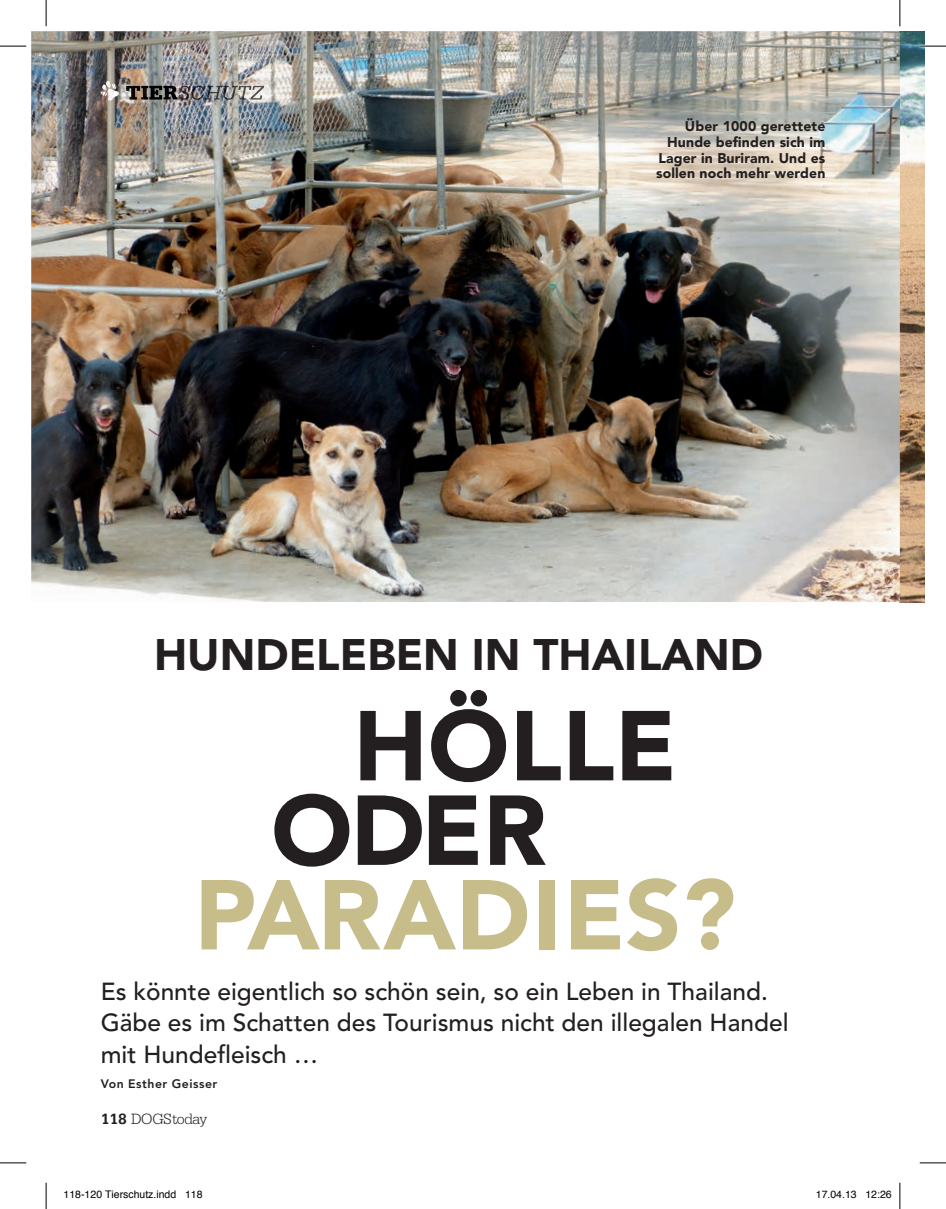
<style>
.page{position:relative;width:946px;height:1209px;background:#fff}
.page>*{position:absolute;margin:0;border:0;box-sizing:border-box;transform-origin:0 0}
.t1{font:900 98px "Avenir LT Pro";color:#231f20}
.t2{font:900 98px "Avenir LT Pro";color:#c7bd8a}
.t3{font:900 43.75px "Avenir LT Pro";color:#231f20}
.t4{font:500 24.5px/31.5px "Avenir LT Pro";color:#231f20}
.t5{font:300 15.75px "Serifa Std";letter-spacing:-.025em;color:#231f20}
.t6{font:900 14px/15.8px "Avenir LT Pro";letter-spacing:.01em;color:#231f20;text-align:right}
.t7{font:800 12.25px "Avenir LT Pro";letter-spacing:.04em;color:#231f20}
.t8{font:10.5px "Helvetica";color:#000}
.s1{font-weight:700}
</style>
<div class="page">
<img style="left:31px;top:31px;width:893px;height:571px">
<svg style="left:100px;top:81px;width:19px;height:20px"></svg>
<img style="left:126px;top:86px;width:52px;height:14px">
<img style="left:178px;top:86px;width:86px;height:14px">
<hr style="left:919px;top:45px;width:26px;height:2px;background:#fff">
<svg style="left:0;top:46px;width:26px;height:1px"></svg>
<svg style="left:919px;top:46px;width:26px;height:1px"></svg>
<svg style="left:0;top:1162px;width:26px;height:1px"></svg>
<svg style="left:919px;top:1162px;width:26px;height:1px"></svg>
<svg style="left:46px;top:0;width:1px;height:26px"></svg>
<svg style="left:46px;top:1182px;width:1px;height:26px"></svg>
<svg style="left:899px;top:0;width:1px;height:26px"></svg>
<svg style="left:899px;top:1182px;width:1px;height:26px"></svg>
<p class="t6" style="left:656px;top:118px;width:171px">Über 1000 gerettete<br>Hunde befinden sich im<br>Lager in Buriram. Und es sollen noch mehr werden</p>
<h2 class="t3" style="left:154px;top:628px;width:610px">HUNDELEBEN IN THAILAND</h2>
<h1 class="t1" style="left:353px;top:687px;width:324px">HÖLLE</h1>
<h1 class="t1" style="left:271px;top:771px;width:277px">ODER</h1>
<h1 class="t2" style="left:194px;top:856px;width:543px">PARADIES?</h1>
<p class="t4" style="left:101px;top:975px;width:689px">Es könnte eigentlich so schön sein, so ein Leben in Thailand.<br>Gäbe es im Schatten des Tourismus nicht den illegalen Handel mit Hundefleisch …</p>
<p class="t7" style="left:101px;top:1076px;width:118px">Von Esther Geisser</p>
<p class="t5" style="left:101px;top:1109px;width:108px"><span class="s1">118</span> DOGStoday</p>
<p class="t8" style="left:64px;top:1186px;width:140px">118-120 Tierschutz.indd 118</p>
<p class="t8" style="left:815px;top:1186px;width:77px">17.04.13 12:26</p>
</div>
